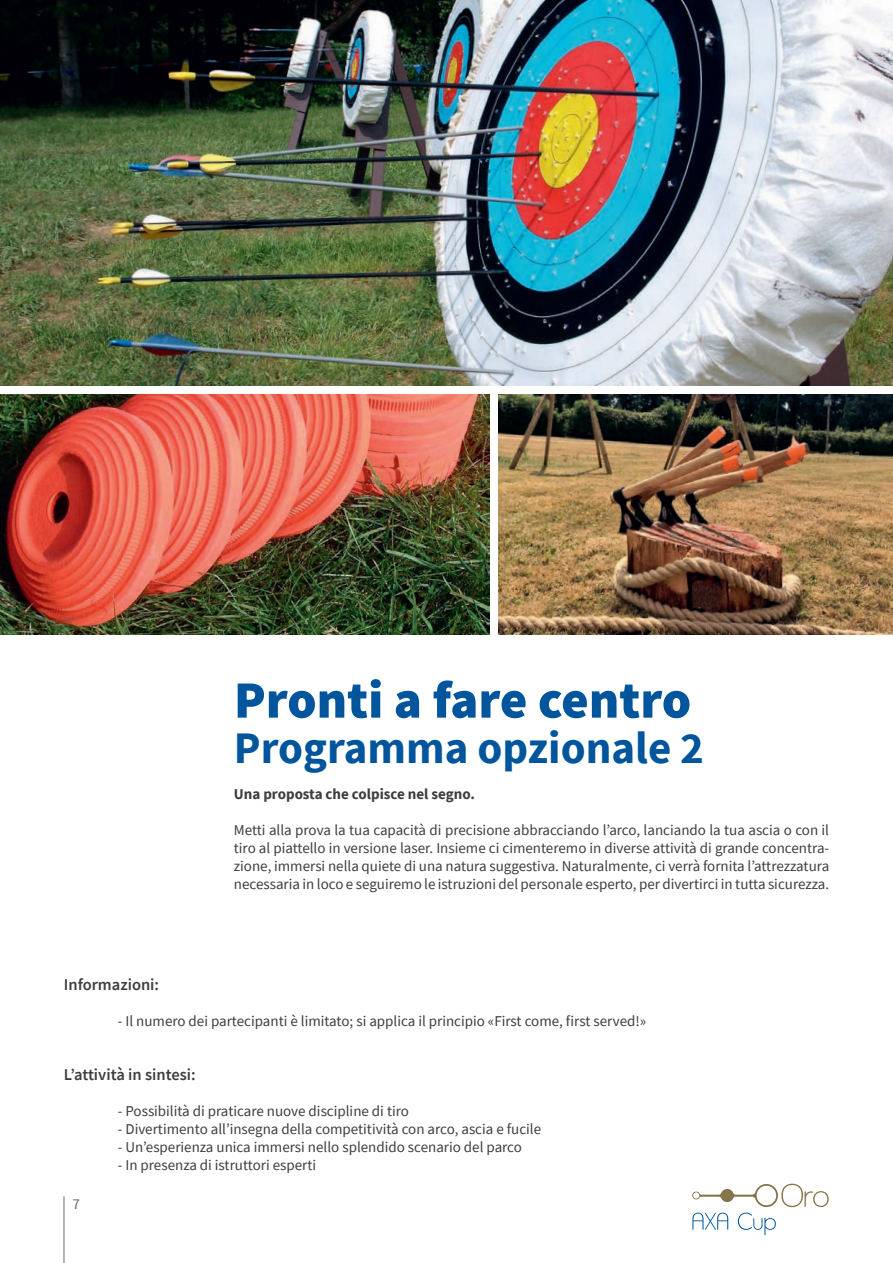
<style>
.page{position:relative;width:893px;height:1263px;background:#fff}
.page>*{position:absolute;margin:0;border:0;box-sizing:border-box;transform-origin:0 0}
.t1{font:900 52.5px "Source Sans Pro";color:#01559c}
.t2{font:700 45px "Source Sans Pro";color:#01559c}
.t3{font:600 16.5px "Source Sans Pro";color:#3e3e3f}
.t4{font:15px/18px "Source Sans Pro";color:#3e3e3f;text-align:justify}
.t5{font:700 15px "Source Sans Pro";color:#3e3e3f}
.t6{font:15px "Source Sans Pro";color:#676a6a}
</style>
<div class="page">
<img style="left:0;top:0;width:893px;height:386px">
<img style="left:0;top:394px;width:489px;height:240px">
<img style="left:499px;top:394px;width:394px;height:240px">
<hr style="left:64px;top:1196px;width:1px;height:67px;background:#676a6a">
<svg style="left:692px;top:1184px;width:137px;height:51px"></svg>
<h1 class="t1" style="left:234px;top:664px;width:459px">Pronti a fare centro</h1>
<h2 class="t2" style="left:234px;top:717px;width:472px">Programma opzionale 2</h2>
<p class="t5" style="left:234px;top:783px;width:243px">Una proposta che colpisce nel segno.</p>
<p class="t4" style="left:234px;top:820px;width:597px">Metti alla prova la tua capacità di precisione abbracciando l’arco, lanciando la tua ascia o con il tiro al piattello in versione laser. Insieme ci cimenteremo in diverse attività di grande concentra&shy;zione, immersi nella quiete di una natura suggestiva. Naturalmente, ci verrà fornita l’attrezzatura necessaria in loco e seguiremo le istruzioni del personale esperto, per divertirci in tutta sicurezza.</p>
<p class="t3" style="left:64px;top:974px;width:97px">Informazioni:</p>
<p class="t4" style="left:118px;top:1012px;width:530px">- Il numero dei partecipanti è limitato; si applica il principio «First come, first served!»</p>
<p class="t3" style="left:64px;top:1064px;width:133px">L’attività in sintesi:</p>
<p class="t4" style="left:118px;top:1102px;width:293px">- Possibilità di praticare nuove discipline di tiro</p>
<p class="t4" style="left:118px;top:1120px;width:425px">- Divertimento all’insegna della competitività con arco, ascia e fucile</p>
<p class="t4" style="left:118px;top:1138px;width:406px">- Un’esperienza unica immersi nello splendido scenario del parco</p>
<p class="t4" style="left:118px;top:1156px;width:200px">- In presenza di istruttori esperti</p>
<p class="t6" style="left:73px;top:1194px;width:9px">7</p>
</div>
